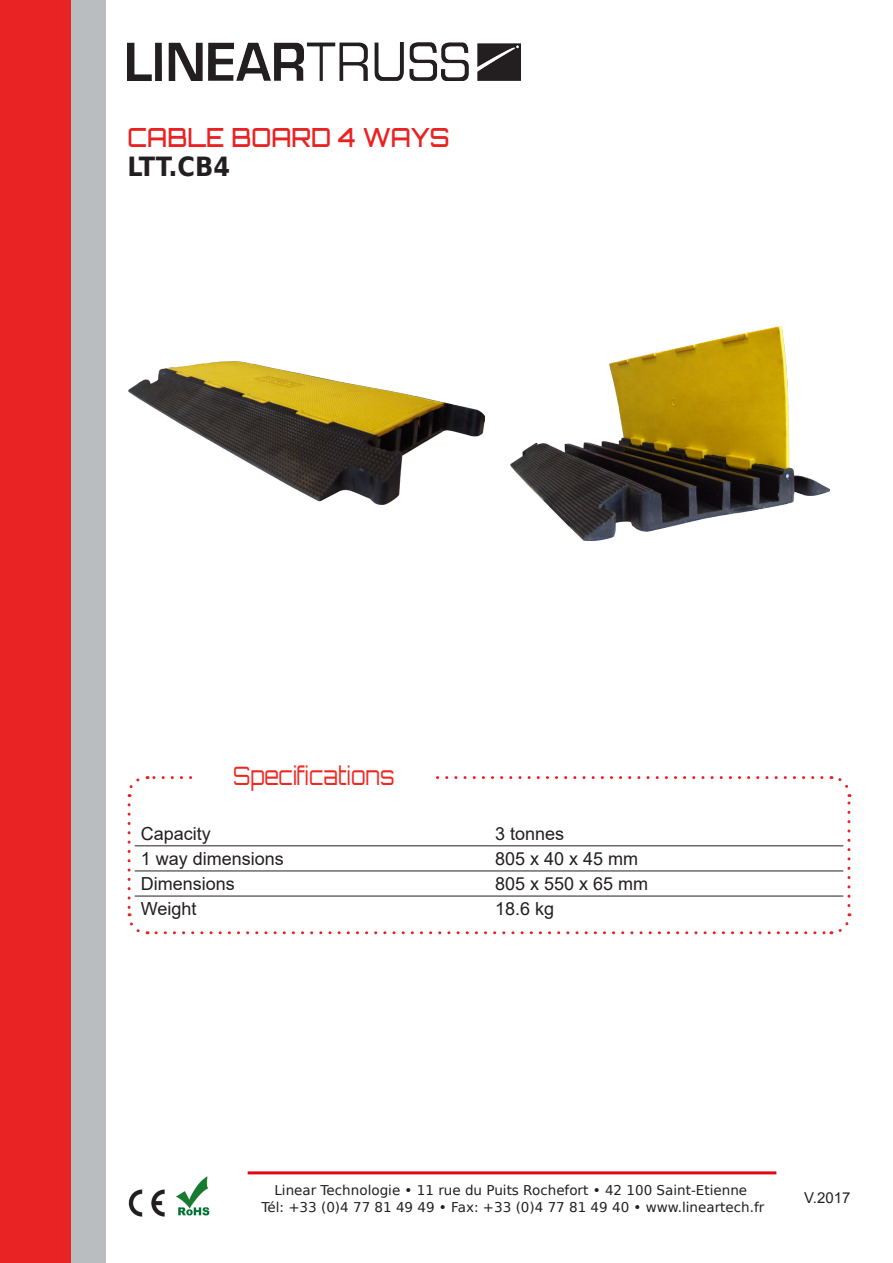
<style>
.page{position:relative;width:893px;height:1263px;background:#fff}
.page>*{position:absolute;margin:0;border:0;box-sizing:border-box;transform-origin:0 0}
.t1{font:500 26.4px "Orbitron";color:#e92323;scale:.91 1}
.t2{font:700 26.4px "Bitstream Vera Sans";color:#231f20;scale:.91 1}
.t3{font:300 25.35px "Orbitron";color:#ee2823;scale:.83 1}
.t4{font:18px "Arial";color:#231f20}
.t5{font:15px "Arial";color:#231f20}
.t6{font:13.5px/16.2px "Bitstream Vera Sans";color:#231f20;text-align:center}
</style>
<div class="page">
<div style="left:0;top:0;width:73px;height:1263px;background:#e92323"></div>
<div style="left:72px;top:0;width:34px;height:1263px;background:#babdc0"></div>
<hr style="left:248px;top:1171px;width:528px;height:3px;background:#e30613">
<img style="left:176px;top:1176px;width:34px;height:40px">
<img style="left:128px;top:1189px;width:37px;height:28px">
<img style="left:128px;top:43px;width:393px;height:38px">
<svg style="left:127px;top:805px;width:21px;height:130px"></svg>
<svg style="left:156px;top:913px;width:696px;height:21px"></svg>
<svg style="left:831px;top:776px;width:20px;height:129px"></svg>
<svg style="left:127px;top:776px;width:695px;height:21px"></svg>
<div style="left:198px;top:766px;width:231px;height:21px;background:#fff"></div>
<hr style="left:135px;top:845px;width:354px;height:1px;background:#231f20">
<hr style="left:489px;top:845px;width:354px;height:1px;background:#231f20">
<hr style="left:135px;top:871px;width:354px;height:1px;background:#231f20">
<hr style="left:489px;top:871px;width:354px;height:1px;background:#231f20">
<hr style="left:135px;top:896px;width:354px;height:1px;background:#231f20">
<hr style="left:489px;top:896px;width:354px;height:1px;background:#231f20">
<img style="left:129px;top:361px;width:355px;height:144px">
<img style="left:510px;top:326px;width:319px;height:215px">
<p class="t1" style="left:128px;top:121px;width:355px">CABLE BOARD 4 WAYS</p>
<p class="t2" style="left:128px;top:151px;width:114px">LTT.CB4</p>
<p class="t3" style="left:233px;top:759px;width:196px">Specifications</p>
<p class="t4" style="left:141px;top:821px;width:72px">Capacity</p>
<p class="t4" style="left:495px;top:821px;width:71px">3 tonnes</p>
<p class="t4" style="left:141px;top:846px;width:145px">1 way dimensions</p>
<p class="t4" style="left:495px;top:846px;width:145px">805 x 40 x 45 mm</p>
<p class="t4" style="left:141px;top:871px;width:96px">Dimensions</p>
<p class="t4" style="left:495px;top:871px;width:155px">805 x 550 x 65 mm</p>
<p class="t4" style="left:141px;top:896px;width:57px">Weight</p>
<p class="t4" style="left:495px;top:896px;width:61px">18.6 kg</p>
<p class="t6" style="left:261px;top:1182px;width:504px">Linear Technologie • 11 rue du Puits Rochefort • 42 100 Saint-Etienne<br>Tél: +33 (0)4 77 81 49 49 • Fax: +33 (0)4 77 81 49 40 • www.lineartech.fr</p>
<p class="t5" style="left:804px;top:1188px;width:48px">V.2017</p>
</div>
